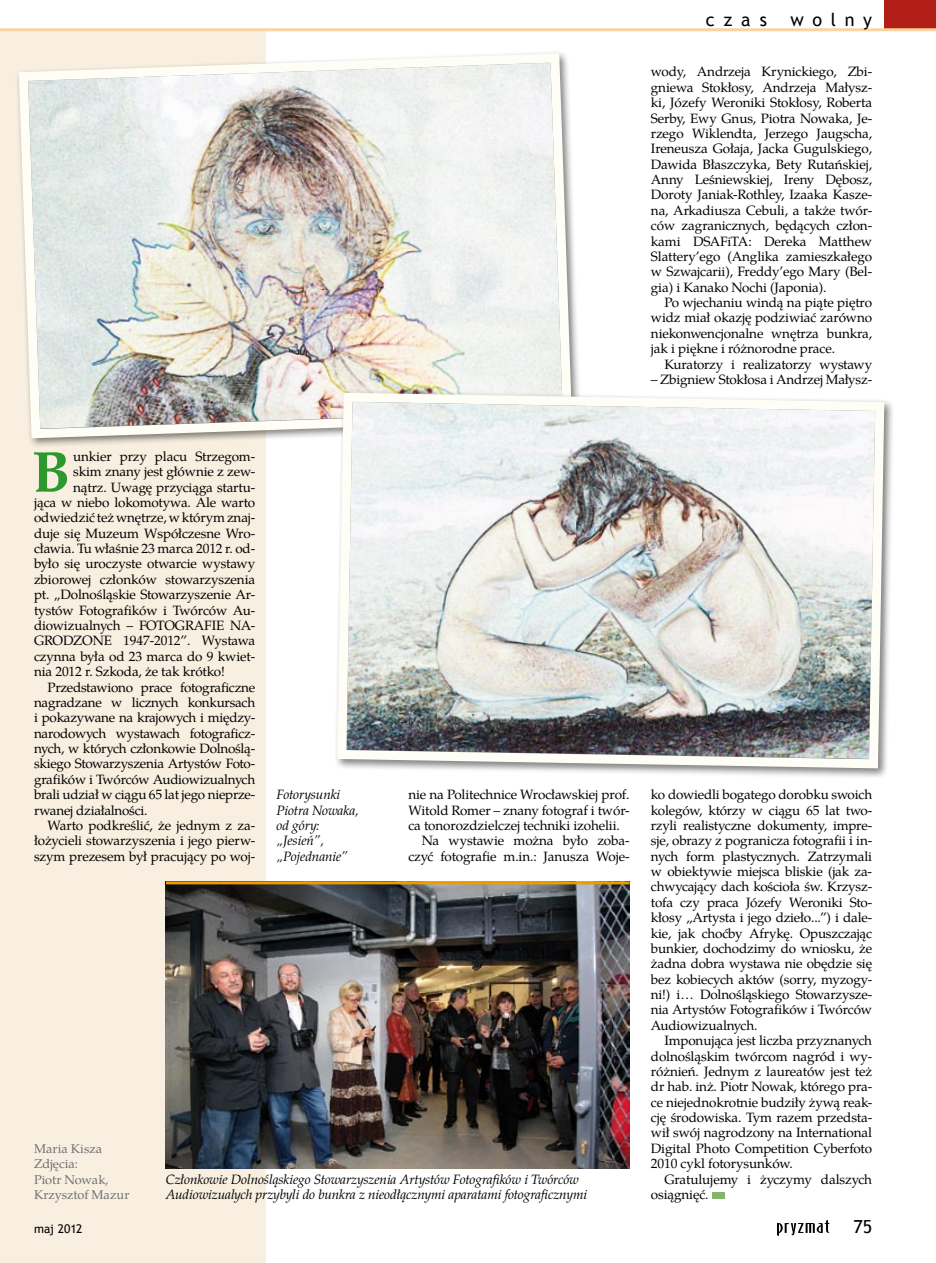
<style>
.page{position:relative;width:936px;height:1263px;background:#fff}
.page>*{position:absolute;margin:0;border:0;box-sizing:border-box;transform-origin:0 0}
.t1{font:700 57.75px "Te X Gyre Pagella";color:#2c982e}
.t2{font:18px "Trebuchet MS";letter-spacing:.485em;color:#000}
.t3{font:13.5px/15.5px "Te X Gyre Pagella";letter-spacing:-.01em;color:#000;text-align:justify}
.t4{font:italic 13.5px/15.5px "Te X Gyre Pagella";letter-spacing:-.01em;color:#000}
.t5{font:12.75px/15.5px "Te X Gyre Pagella";color:#707173}
.t6{font:12px "Trebuchet MS";letter-spacing:-.005em;color:#000}
</style>
<div class="page">
<div style="left:0;top:30px;width:266px;height:1233px;background:#f8efe0"></div>
<img style="left:17px;top:52px;width:559px;height:391px">
<div style="left:333px;top:388px;width:560px;height:390px;background:#000;opacity:.5"></div>
<img style="left:333px;top:388px;width:555px;height:385px">
<div style="left:711px;top:1192px;width:13px;height:7px;background:#83b56a"></div>
<img style="left:166px;top:884px;width:463px;height:284px">
<hr style="left:166px;top:881px;width:463px;height:3px;background:#ec9c00">
<div style="left:884px;top:0;width:51px;height:30px;background:#b11f17"></div>
<hr style="left:0;top:28px;width:935px;height:3px;background:#fcd29f">
<svg style="left:777px;top:1220px;width:52px;height:16px"></svg>
<h2 class="t2" style="left:705px;top:9px;width:63px">czas</h2>
<h2 class="t2" style="left:790px;top:9px;width:83px">wolny</h2>
<p class="t3" style="left:651px;top:63px;width:223px">wody, Andrzeja Krynickiego, Zbi&shy;gniewa Stokłosy, Andrzeja Małysz&shy;ki, Józefy Weroniki Stokłosy, Roberta Serby, Ewy Gnus, Piotra Nowaka, Je&shy;rzego Wiklendta, Jerzego Jaugscha, Ireneusza Gołaja, Jacka Gugulskiego, Dawida Błaszczyka, Bety Rutańskiej, Anny Leśniewskiej, Ireny Dębosz, Doroty Janiak-Rothley, Izaaka Kasze&shy;na, Arkadiusza Cebuli, a także twór&shy;ców zagranicznych, będących człon&shy;kami DSAFiTA: Dereka Matthew Slattery’ego (Anglika zamieszkałego w Szwajcarii), Freddy’ego Mary (Bel&shy;gia) i Kanako Nochi (Japonia).</p>
<p class="t3" style="left:651px;top:294px;width:223px;text-indent:14px">Po wjechaniu windą na piąte piętro widz miał okazję podziwiać zarówno niekonwencjonalne wnętrza bunkra, jak i piękne i różnorodne prace.</p>
<p class="t3" style="left:664px;top:355px;width:209px">Kuratorzy i realizatorzy wystawy</p>
<p class="t3" style="left:651px;top:371px;width:223px">– Zbigniew Stokłosa i Andrzej Małysz-</p>
<h1 class="t1" style="left:32px;top:428px;width:40px">B</h1>
<p class="t3" style="left:73px;top:448px;width:183px">unkier przy placu Strzegom-</p>
<p class="t3" style="left:73px;top:463px;width:183px">skim znany jest głównie z zew-</p>
<p class="t3" style="left:73px;top:478px;width:183px">nątrz. Uwagę przyciąga startu-</p>
<p class="t3" style="left:34px;top:494px;width:223px">jąca w niebo lokomotywa. Ale warto</p>
<p class="t3" style="left:34px;top:509px;width:223px">odwiedzić też wnętrze, wktórym znaj-</p>
<p class="t3" style="left:34px;top:524px;width:223px">duje się Muzeum Współczesne Wro-</p>
<p class="t3" style="left:34px;top:540px;width:223px">cławia. Tu właśnie 23 marca 2012 r. od-</p>
<p class="t3" style="left:34px;top:555px;width:223px">było się uroczyste otwarcie wystawy</p>
<p class="t3" style="left:34px;top:571px;width:223px">zbiorowej członków stowarzyszenia</p>
<p class="t3" style="left:34px;top:586px;width:223px">pt. „Dolnośląskie Stowarzyszenie Ar-</p>
<p class="t3" style="left:34px;top:601px;width:223px">tystów Fotografików i Twórców Au-</p>
<p class="t3" style="left:34px;top:617px;width:223px">diowizualnych – FOTOGRAFIE NA-</p>
<p class="t3" style="left:34px;top:632px;width:223px">GRODZONE 1947-2012”. Wystawa</p>
<p class="t3" style="left:34px;top:647px;width:223px">czynna była od 23 marca do 9 kwiet-</p>
<p class="t3" style="left:34px;top:663px;width:192px">nia 2012 r. Szkoda, że tak krótko!</p>
<p class="t3" style="left:47px;top:678px;width:209px">Przedstawiono prace fotograficzne</p>
<p class="t3" style="left:34px;top:694px;width:223px">nagradzane w licznych konkursach</p>
<p class="t3" style="left:34px;top:709px;width:223px">i pokazywane na krajowych i między-</p>
<p class="t3" style="left:34px;top:724px;width:223px">narodowych wystawach fotograficz-</p>
<p class="t3" style="left:34px;top:740px;width:223px">nych, w których członkowie Dolnoślą-</p>
<p class="t3" style="left:34px;top:755px;width:223px">skiego Stowarzyszenia Artystów Foto-</p>
<p class="t3" style="left:34px;top:770px;width:223px">grafików i Twórców Audiowizualnych</p>
<p class="t3" style="left:34px;top:786px;width:223px">brali udział w ciągu 65 lat jego nieprze-</p>
<p class="t3" style="left:34px;top:801px;width:115px">rwanej działalności.</p>
<p class="t3" style="left:47px;top:817px;width:209px">Warto podkreślić, że jednym z za-</p>
<p class="t3" style="left:34px;top:832px;width:223px">łożycieli stowarzyszenia i jego pierw-</p>
<p class="t3" style="left:34px;top:847px;width:223px">szym prezesem był pracujący po woj-</p>
<p class="t4" style="left:276px;top:786px;width:84px">Fotorysunki<br>Piotra Nowaka, od góry: „Jesień”, „Pojednanie”</p>
<p class="t3" style="left:408px;top:786px;width:223px">nie na Politechnice Wrocławskiej prof.</p>
<p class="t3" style="left:408px;top:801px;width:223px">Witold Romer – znany fotograf i twór-</p>
<p class="t3" style="left:408px;top:817px;width:213px">ca tonorozdzielczej techniki izohelii.</p>
<p class="t3" style="left:422px;top:832px;width:209px">Na wystawie można było zoba-</p>
<p class="t3" style="left:408px;top:847px;width:223px">czyć fotografie m.in.: Janusza Woje-</p>
<p class="t5" style="left:34px;top:1140px;width:97px">Maria Kisza<br>Zdjęcia:<br>Piotr Nowak,<br>Krzysztof Mazur</p>
<p class="t6" style="left:34px;top:1221px;width:50px">maj 2012</p>
<p class="t4" style="left:166px;top:1170px;width:422px">Członkowie Dolnośląskiego Stowarzyszenia Artystów Fotografików i Twórców<br>Audiowizualych przybyli do bunkra z nieodłącznymi aparatami fotograficznymi</p>
<p class="t3" style="left:651px;top:786px;width:223px">ko dowiedli bogatego dorobku swoich kolegów, którzy w ciągu 65 lat two&shy;rzyli realistyczne dokumenty, impre&shy;sje, obrazy z pogranicza fotografii i in&shy;nych form plastycznych. Zatrzymali w obiektywie miejsca bliskie (jak za&shy;chwycający dach kościoła św. Krzysz&shy;tofa czy praca Józefy Weroniki Sto&shy;kłosy „Artysta i jego dzieło...”) i dale&shy;kie, jak choćby Afrykę. Opuszczając bunkier, dochodzimy do wniosku, że żadna dobra wystawa nie obędzie się bez kobiecych aktów (sorry, myzogy&shy;ni!) i… Dolnośląskiego Stowarzysze&shy;nia Artystów Fotografików i Twórców Audiowizualnych.</p>
<p class="t3" style="left:651px;top:1032px;width:223px;text-indent:14px">Imponująca jest liczba przyznanych dolnośląskim twórcom nagród i wy&shy;różnień. Jednym z laureatów jest też dr hab. inż. Piotr Nowak, którego pra&shy;ce niejednokrotnie budziły żywą reak&shy;cję środowiska. Tym razem przedsta&shy;wił swój nagrodzony na International Digital Photo Competition Cyberfoto 2010 cykl fotorysunków.</p>
<p class="t3" style="left:651px;top:1170px;width:223px;text-indent:14px">Gratulujemy i życzymy dalszych osiągnięć.</p>
<h2 class="t2" style="left:853px;top:1216px;width:20px">75</h2>
</div>
